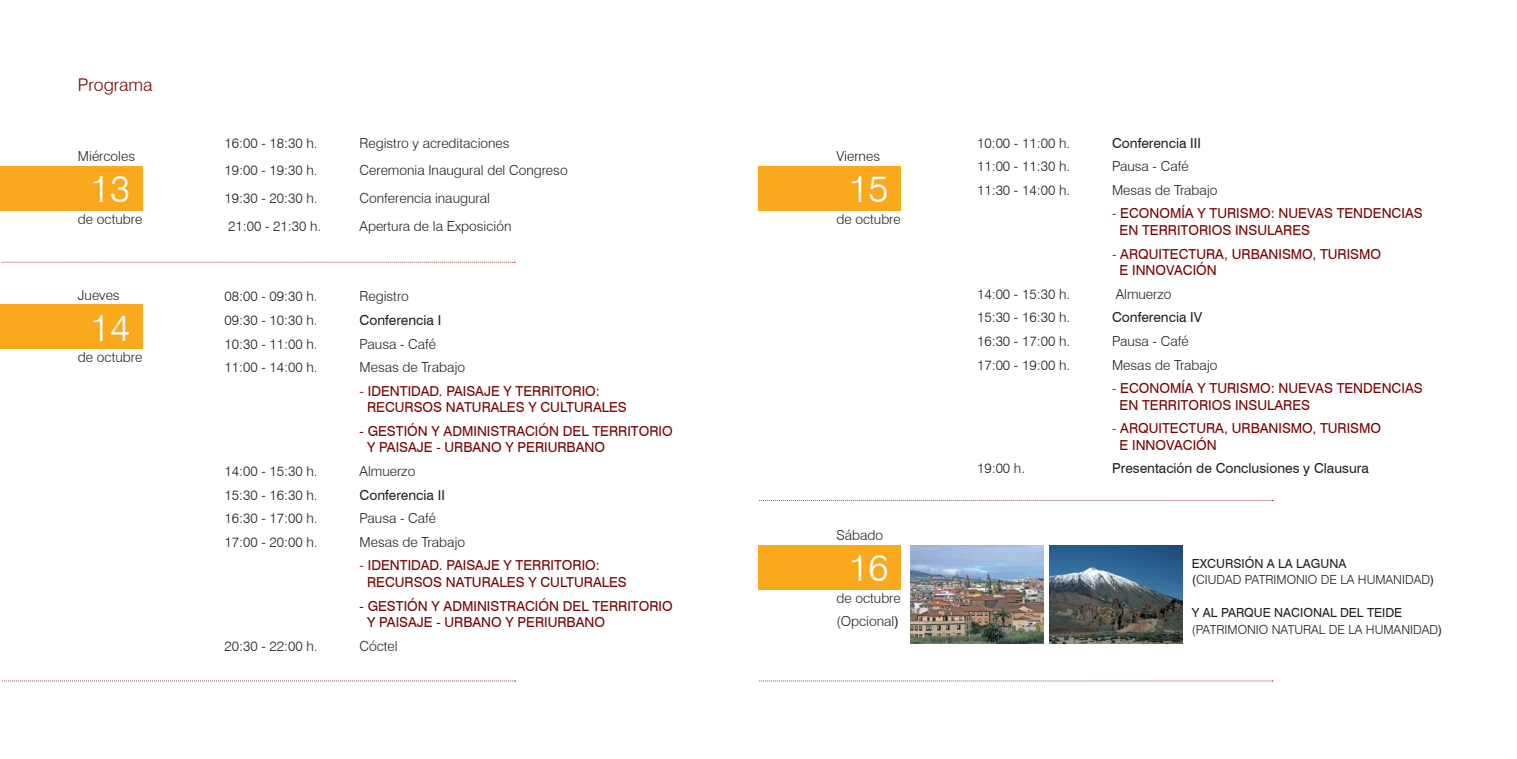
<style>
.page{position:relative;width:1517px;height:759px;background:#fff}
.page>*{position:absolute;margin:0;border:0;box-sizing:border-box;transform-origin:0 0}
.t1{font:300 37.5px "Swiss 721 BT";color:#fff}
.t2{font:300 17.5px "Swiss 721 BT";color:#790000}
.t3{font:300 13.75px/23.6px "Swiss 721 BT";color:#231f20}
.t4{font:13.75px/16.5px "Swiss 721 BT";color:#790000}
.t5{font:13.75px "Swiss 721 BT";color:#231f20}
.t6{font:300 12.5px/16.5px "Swiss 721 BT";color:#231f20}
.s1{font-weight:300}
.s2{font-weight:400}
</style>
<div class="page">
<div style="left:0;top:166px;width:143px;height:44px;background:#fba91c"></div>
<svg style="left:2px;top:262px;width:513px;height:1px"></svg>
<svg style="left:2px;top:680px;width:513px;height:1px"></svg>
<div style="left:0;top:304px;width:143px;height:45px;background:#fba91c"></div>
<div style="left:758px;top:166px;width:143px;height:44px;background:#fba91c"></div>
<div style="left:758px;top:544px;width:143px;height:45px;background:#fba91c"></div>
<img style="left:1049px;top:545px;width:133px;height:98px">
<img style="left:910px;top:545px;width:133px;height:98px">
<svg style="left:759px;top:500px;width:513px;height:1px"></svg>
<svg style="left:759px;top:680px;width:513px;height:1px"></svg>
<p class="t2" style="left:78px;top:74px;width:76px">Programa</p>
<p class="t3" style="left:78px;top:144px;width:59px">Miércoles</p>
<h1 class="t1" style="left:90px;top:166px;width:41px">13</h1>
<p class="t3" style="left:78px;top:207px;width:66px">de octubre</p>
<p class="t3" style="left:78px;top:282px;width:43px">Jueves</p>
<h1 class="t1" style="left:90px;top:304px;width:41px">14</h1>
<p class="t3" style="left:78px;top:345px;width:66px">de octubre</p>
<p class="t3" style="left:225px;top:131px;width:95px">16:00 - 18:30 h.</p>
<p class="t3" style="left:359px;top:131px;width:152px">Registro y acreditaciones</p>
<p class="t3" style="left:225px;top:158px;width:95px">19:00 - 19:30 h.</p>
<p class="t3" style="left:359px;top:158px;width:210px">Ceremonia Inaugural del Congreso</p>
<p class="t3" style="left:225px;top:186px;width:95px">19:30 - 20:30 h.</p>
<p class="t3" style="left:359px;top:186px;width:132px">Conferencia inaugural</p>
<p class="t3" style="left:228px;top:214px;width:95px">21:00 - 21:30 h.</p>
<p class="t3" style="left:359px;top:214px;width:153px">Apertura de la Exposición</p>
<p class="t3" style="left:225px;top:284px;width:95px">08:00 - 09:30 h.</p>
<p class="t3" style="left:359px;top:284px;width:51px">Registro</p>
<p class="t3" style="left:225px;top:308px;width:95px">09:30 - 10:30 h.</p>
<p class="t5" style="left:360px;top:311px;width:83px">Conferencia I</p>
<p class="t3" style="left:225px;top:331px;width:95px">10:30 - 11:00 h.</p>
<p class="t3" style="left:359px;top:331px;width:78px">Pausa - Café</p>
<p class="t3" style="left:225px;top:355px;width:95px">11:00 - 14:00 h.</p>
<p class="t3" style="left:359px;top:355px;width:107px">Mesas de Trabajo</p>
<p class="t4" style="left:367px;top:382px;width:261px;text-indent:-8px"><span class="s1">-</span> IDENTIDAD. PAISAJE Y TERRITORIO:<br>RECURSOS NATURALES Y CULTURALES</p>
<p class="t4" style="left:367px;top:422px;width:307px;text-indent:-8px">- GESTIÓN Y ADMINISTRACIÓN DEL TERRITORIO<br>Y PAISAJE - URBANO Y PERIURBANO</p>
<p class="t3" style="left:225px;top:459px;width:95px">14:00 - 15:30 h.</p>
<p class="t3" style="left:359px;top:459px;width:57px">Almuerzo</p>
<p class="t3" style="left:225px;top:482px;width:95px">15:30 - 16:30 h.</p>
<p class="t5" style="left:360px;top:486px;width:87px">Conferencia II</p>
<p class="t3" style="left:225px;top:506px;width:95px">16:30 - 17:00 h.</p>
<p class="t3" style="left:359px;top:506px;width:78px">Pausa - Café</p>
<p class="t3" style="left:225px;top:529px;width:95px">17:00 - 20:00 h.</p>
<p class="t3" style="left:359px;top:529px;width:107px">Mesas de Trabajo</p>
<p class="t4" style="left:367px;top:557px;width:261px;text-indent:-8px"><span class="s1">-</span> IDENTIDAD. PAISAJE Y TERRITORIO:<br>RECURSOS NATURALES Y CULTURALES</p>
<p class="t4" style="left:367px;top:597px;width:307px;text-indent:-8px">- GESTIÓN Y ADMINISTRACIÓN DEL TERRITORIO<br>Y PAISAJE - URBANO Y PERIURBANO</p>
<p class="t3" style="left:225px;top:633px;width:95px">20:30 - 22:00 h.</p>
<p class="t3" style="left:359px;top:633px;width:40px">Cóctel</p>
<p class="t3" style="left:836px;top:144px;width:45px">Viernes</p>
<h1 class="t1" style="left:848px;top:166px;width:41px">15</h1>
<p class="t3" style="left:836px;top:207px;width:66px">de octubre</p>
<p class="t3" style="left:836px;top:523px;width:48px">Sábado</p>
<h1 class="t1" style="left:848px;top:545px;width:41px">16</h1>
<p class="t3" style="left:836px;top:585px;width:66px">de octubre (Opcional<span class="s2">)</span></p>
<p class="t3" style="left:977px;top:131px;width:95px">10:00 - 11:00 h.</p>
<p class="t5" style="left:1112px;top:134px;width:90px">Conferencia III</p>
<p class="t3" style="left:977px;top:154px;width:95px">11:00 - 11:30 h.</p>
<p class="t3" style="left:1112px;top:154px;width:78px">Pausa - Café</p>
<p class="t3" style="left:977px;top:178px;width:95px">11:30 - 14:00 h.</p>
<p class="t3" style="left:1112px;top:178px;width:107px">Mesas de Trabajo</p>
<p class="t4" style="left:1119px;top:205px;width:304px;text-indent:-8px"><span class="s1">-</span> ECONOMÍA Y TURISMO: NUEVAS TENDENCIAS<br>EN TERRITORIOS INSULARES</p>
<p class="t4" style="left:1119px;top:245px;width:263px;text-indent:-8px"><span class="s1">-</span> ARQUITECTURA, URBANISMO, TURISMO<br>E INNOVACIÓN</p>
<p class="t3" style="left:977px;top:282px;width:95px">14:00 - 15:30 h.</p>
<p class="t3" style="left:1115px;top:282px;width:57px">Almuerzo</p>
<p class="t3" style="left:977px;top:305px;width:95px">15:30 - 16:30 h.</p>
<p class="t5" style="left:1112px;top:309px;width:92px">Conferencia IV</p>
<p class="t3" style="left:977px;top:329px;width:95px">16:30 - 17:00 h.</p>
<p class="t3" style="left:1112px;top:329px;width:78px">Pausa - Café</p>
<p class="t3" style="left:977px;top:352px;width:95px">17:00 - 19:00 h.</p>
<p class="t3" style="left:1112px;top:352px;width:107px">Mesas de Trabajo</p>
<p class="t4" style="left:1119px;top:379px;width:304px;text-indent:-8px"><span class="s1">-</span> ECONOMÍA Y TURISMO: NUEVAS TENDENCIAS<br>EN TERRITORIOS INSULARES</p>
<p class="t4" style="left:1119px;top:420px;width:263px;text-indent:-8px"><span class="s1">-</span> ARQUITECTURA, URBANISMO, TURISMO<br>E INNOVACIÓN</p>
<p class="t3" style="left:977px;top:456px;width:49px">19:00 h.</p>
<p class="t5" style="left:1112px;top:460px;width:258px">Presentación de Conclusiones y Clausura</p>
<p class="t6" style="left:1192px;top:554px;width:244px"><span class="s2">EXCURSIÓN A LA LAGUNA<br>(</span>CIUDAD PATRIMONIO DE LA HUMANIDAD<span class="s2">)</span></p>
<p class="t6" style="left:1192px;top:604px;width:252px"><span class="s2">Y AL PARQUE NACIONAL DEL TEIDE </span>(PATRIMONIO NATURAL DE LA HUMANIDAD<span class="s2">)</span></p>
</div>
